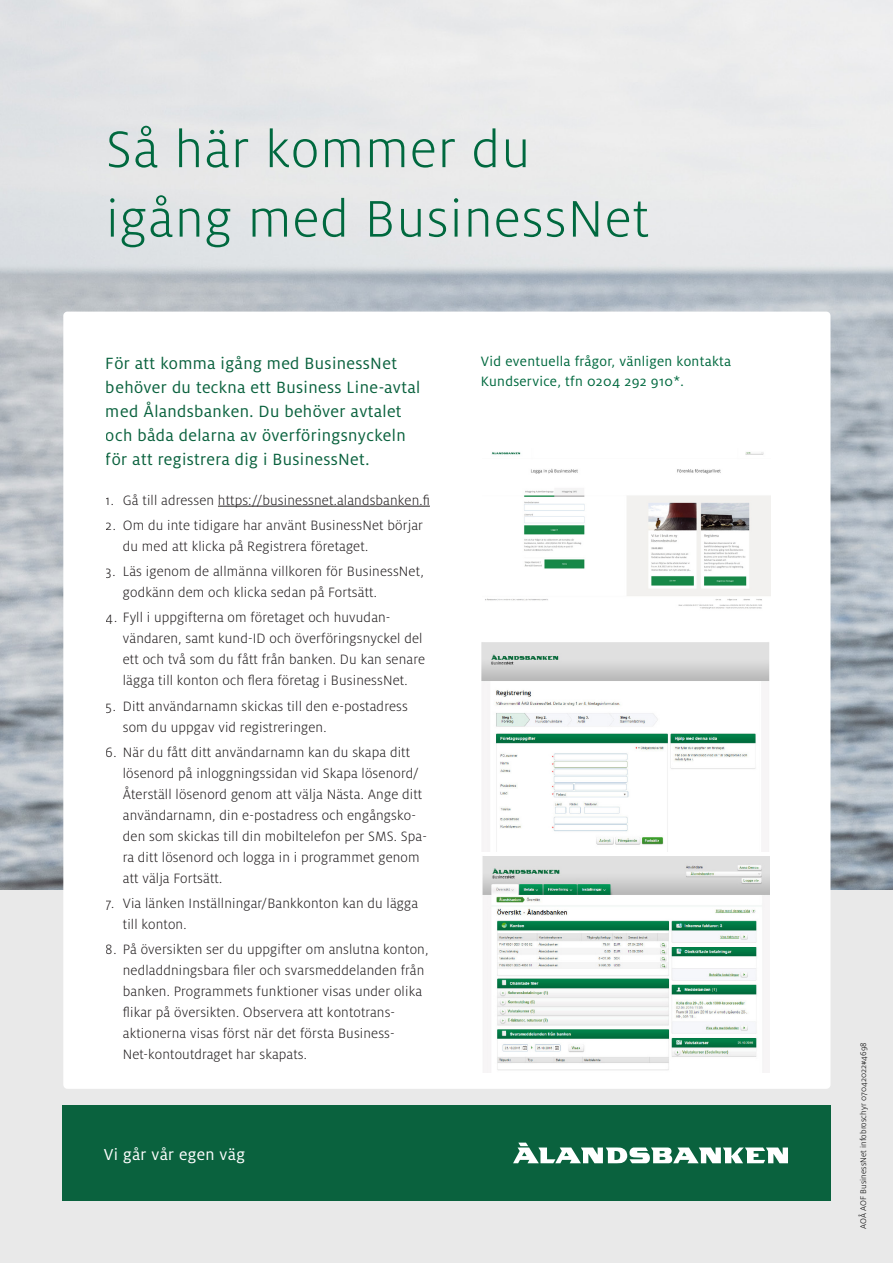
<style>
.page{position:relative;width:893px;height:1263px;background:#fff}
.page>*{position:absolute;margin:0;border:0;box-sizing:border-box;transform-origin:0 0}
.t1{font:300 57px/69.4px "Milo OT";letter-spacing:.02em;color:#00693f}
.t2{font:18px/24px "Milo OT";letter-spacing:.02em;color:#0a623e}
.slogan{font:17.55px "Milo OT";letter-spacing:.02em;color:#fff}
.t3{font:300 15px/21px "Milo OT";letter-spacing:.01em;color:#231f20}
.t4{font:15px/19.5px "Milo OT";letter-spacing:.02em;color:#00693f}
.brödtext{font:300 9px "Milo OT";letter-spacing:.005em;color:#000}
</style>
<div class="page">
<div style="left:0;top:836px;width:893px;height:427px;background:#e9e9e9"></div>
<img style="left:0;top:0;width:893px;height:890px">
<div style="left:63px;top:312px;width:767px;height:777px;background:#fff;border-radius:4px"></div>
<hr style="left:218px;top:506px;width:212px;height:1px;background:#231f20">
<div style="left:62px;top:1105px;width:768px;height:95px;background:#0a623e"></div>
<svg style="left:513px;top:1142px;width:275px;height:21px"></svg>
<img style="left:485px;top:452px;width:285px;height:157px">
<img style="left:482px;top:642px;width:287px;height:210px">
<img style="left:482px;top:856px;width:287px;height:217px">
<p class="t1" style="left:106px;top:115px;width:545px">Så här kommer du igång med BusinessNet</p>
<p class="t2" style="left:106px;top:351px;width:316px">För att komma igång med BusinessNet behöver du teckna ett Business Line-avtal med Ålandsbanken. Du behöver avtalet och båda delarna av överföringsnyckeln för att registrera dig i BusinessNet.</p>
<p class="t3" style="left:106px;top:490px;width:326px">1. Gå till adressen https://businessnet.alandsbanken.fi</p>
<p class="t3" style="left:123px;top:515px;width:302px;text-indent:-17px">2. Om du inte tidigare har använt BusinessNet börjar du med att klicka på Registrera företaget.</p>
<p class="t3" style="left:123px;top:561px;width:303px;text-indent:-17px">3. Läs igenom de allmänna villkoren för BusinessNet, godkänn dem och klicka sedan på Fortsätt.</p>
<p class="t3" style="left:123px;top:607px;width:304px;text-indent:-17px">4. Fyll i uppgifterna om företaget och huvudan&shy;vändaren, samt kund-ID och överföringsnyckel del ett och två som du fått från banken. Du kan senare lägga till konton och flera företag i BusinessNet.</p>
<p class="t3" style="left:123px;top:696px;width:286px;text-indent:-17px">5. Ditt användarnamn skickas till den e-postadress som du uppgav vid registreringen.</p>
<p class="t3" style="left:123px;top:742px;width:306px;text-indent:-17px">6. När du fått ditt användarnamn kan du skapa ditt lösenord på inloggningssidan vid Skapa lösenord/ Återställ lösenord genom att välja Nästa. Ange ditt användarnamn, din e-postadress och engångsko&shy;den som skickas till din mobiltelefon per SMS. Spa&shy;ra ditt lösenord och logga in i programmet genom att välja Fortsätt.</p>
<p class="t3" style="left:123px;top:893px;width:297px;text-indent:-17px">7. Via länken Inställningar/Bankkonton kan du lägga till konton.</p>
<p class="t3" style="left:123px;top:939px;width:307px;text-indent:-17px">8. På översikten ser du uppgifter om anslutna konton, nedladdningsbara filer och svarsmeddelanden från banken. Programmets funktioner visas under olika flikar på översikten. Observera att kontotrans&shy;aktionerna visas först när det första Business-Net-kontoutdraget har skapats.</p>
<p class="slogan" style="left:104px;top:1144px;width:143px">Vi går vår egen väg</p>
<p class="t4" style="left:481px;top:351px;width:252px">Vid eventuella frågor, vänligen kontakta<br>Kundservice, tfn 0204 292 910*.</p>
<p class="brödtext" style="left:858px;top:1229px;width:188px;rotate:-90deg">AOÅ AOF BusinessNet infobroschyr 07042022#4698</p>
</div>
